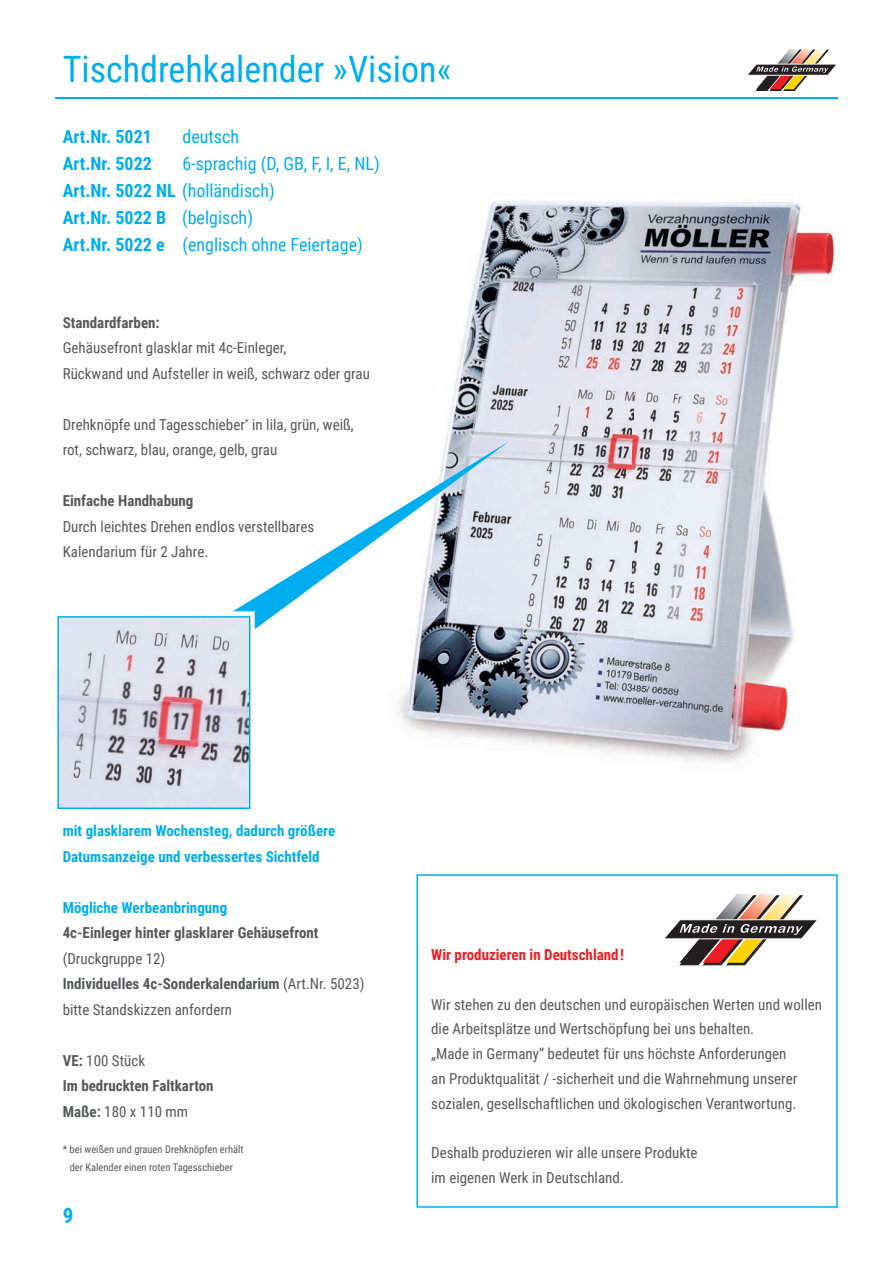
<style>
.page{position:relative;width:893px;height:1263px;background:#fff}
.page>*{position:absolute;margin:0;border:0;box-sizing:border-box;transform-origin:0 0}
.t1{font:36.3px "Roboto Condensed";color:#00aeef}
.t2{font:700 21.15px "Roboto Condensed";color:#00aeef}
.t3{font:18.15px/27px "Roboto Condensed";color:#00aeef}
.t4{font:700 18.15px "Roboto Condensed";color:#00aeef}
.t5{font:15.15px/25.5px "Roboto Condensed";color:#57585a}
.t6{font:700 15.15px/25.5px "Roboto Condensed";color:#57585a}
.t7{font:700 15.15px/25.5px "Roboto Condensed";color:#00aeef}
.t8{font:700 15.15px "Roboto Condensed";color:#ee1d23}
.t9{font:10.65px/18px "Roboto Condensed";color:#57585a;text-align:center}
.s1{font-size:35.55px}
.s2{font-weight:700}
.s3{font-weight:400}
</style>
<div class="page">
<div style="left:416px;top:874px;width:422px;height:334px;border:2px solid #00aeef"></div>
<img style="left:399px;top:201px;width:436px;height:562px">
<hr style="left:55px;top:97px;width:783px;height:2px;background:#00aeef">
<svg style="left:233px;top:441px;width:276px;height:188px"></svg>
<img style="left:60px;top:619px;width:187px;height:187px">
<div style="left:57px;top:616px;width:193px;height:193px;border:2px solid #00aeef"></div>
<svg style="left:665px;top:894px;width:152px;height:71px"></svg>
<svg style="left:748px;top:49px;width:88px;height:42px"></svg>
<h1 class="t1" style="left:63px;top:44px;width:390px">Tischdrehkalender »Vision<span class="s1">«</span></h1>
<p class="t4" style="left:63px;top:124px;width:91px">Art.Nr. 5021</p>
<p class="t3" style="left:183px;top:123px;width:58px">deutsch</p>
<p class="t4" style="left:63px;top:151px;width:91px">Art.Nr. 5022</p>
<p class="t3" style="left:63px;top:150px;width:319px;text-indent:120px">6-sprachig (D, GB, F, I, E, NL)<br><span class="s2">Art.Nr. 5022 NL</span> (holländisch)<br><span class="s2">Art.Nr. 5022 B</span> (belgisch)<br><span class="s2">Art.Nr. 5022 e</span> (englisch ohne Feiertage)</p>
<p class="t6" style="left:63px;top:309px;width:98px">Standardfarben:</p>
<p class="t5" style="left:63px;top:334px;width:309px">Gehäusefront glasklar mit 4c-Einleger,<br>Rückwand und Aufsteller in weiß, schwarz oder grau</p>
<p class="t5" style="left:63px;top:411px;width:293px">Drehknöpfe und Tagesschieber<sup>*</sup> in lila, grün, weiß, rot, schwarz, blau, orange, gelb, grau</p>
<p class="t6" style="left:63px;top:487px;width:132px">Einfache Handhabung</p>
<p class="t5" style="left:63px;top:513px;width:253px">Durch leichtes Drehen endlos verstellbares<br>Kalendarium für 2 Jahre.</p>
<p class="t7" style="left:63px;top:817px;width:274px">mit glasklarem Wochensteg, dadurch größere<br>Datumsanzeige und verbessertes Sichtfeld</p>
<p class="t7" style="left:63px;top:894px;width:166px">Mögliche Werbeanbringung</p>
<p class="t6" style="left:63px;top:919px;width:257px">4c-Einleger hinter glasklarer Gehäusefront</p>
<p class="t5" style="left:63px;top:945px;width:303px">(Druckgruppe 12)<br><span class="s2">Individuelles 4c-Sonderkalendarium</span> (Art.Nr. 5023) bitte Standskizzen anfordern</p>
<p class="t6" style="left:63px;top:1047px;width:152px">VE: <span class="s3">100 Stück<br></span>Im bedruckten Faltkarton<br>Maße: <span class="s3">180 x 110 mm</span></p>
<p class="t9" style="left:63px;top:1140px;width:182px">* bei weißen und grauen Drehknöpfen erhält der Kalender einen roten Tagesschieber</p>
<h2 class="t2" style="left:63px;top:1201px;width:12px">9</h2>
<p class="t8" style="left:431px;top:944px;width:194px">Wir produzieren in Deutschland!</p>
<p class="t5" style="left:431px;top:991px;width:392px;line-height:24.8px">Wir stehen zu den deutschen und europäischen Werten und wollen die Arbeitsplätze und Wertschöpfung bei uns behalten.<br>„Made in Germany“ bedeutet für uns höchste Anforderungen<br>an Produktqualität / -sicherheit und die Wahrnehmung unserer sozialen, gesellschaftlichen und ökologischen Verantwortung.</p>
<p class="t5" style="left:431px;top:1140px;width:268px;line-height:24.8px">Deshalb produzieren wir alle unsere Produkte im eigenen Werk in Deutschland.</p>
</div>
